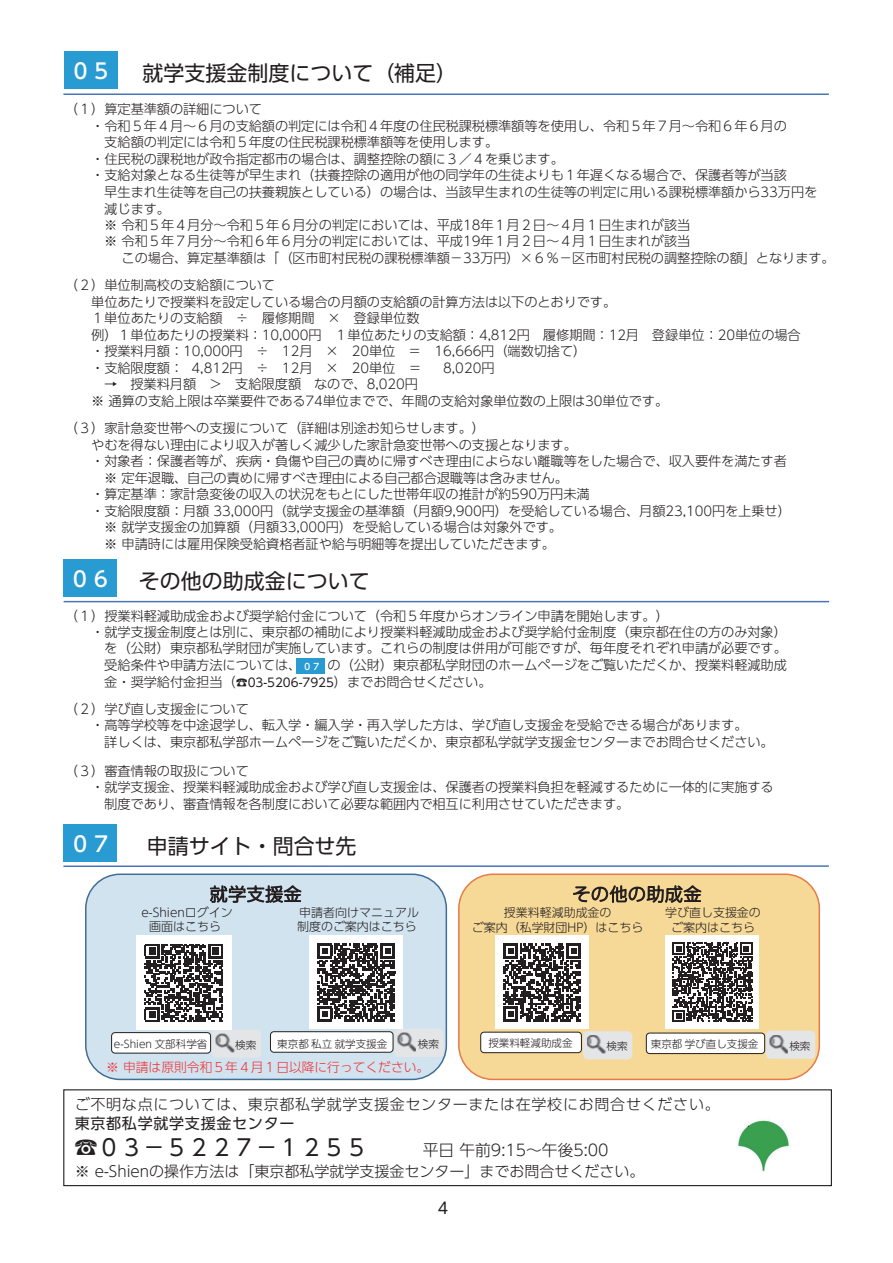
<style>
.page{position:relative;width:893px;height:1263px;background:#fff}
.page>*{position:absolute;margin:0;border:0;box-sizing:border-box;transform-origin:0 0}
.t1{font:22.5px "UD Shin Go Pro";color:#231f20}
.t2{font:21px "UD Shin Go Pro";color:#231f20}
.t3{font:500 21px "UD Shin Go Pro";color:#fff}
.t4{font:300 18px "UD Shin Go Pro";letter-spacing:.025em;color:#231f20}
.t5{font:300 15.75px "UD Shin Go Pro";color:#231f20}
.t6{font:15.75px "UD Shin Go Pro";color:#231f20}
.t7{font:300 15px "UD Shin Go Pro";letter-spacing:.05em;color:#231f20}
.t8{font:300 15px "UD Shin Go Pro";color:#231f20}
.t9{font:15px "UD Shin Go Pr 6";letter-spacing:.05em;color:#231f20}
.t10{font:300 13.2px/16.5px "UD Shin Go Pro";letter-spacing:-.005em;color:#231f20}
.t11{font:300 12.75px "UD Shin Go Pro";color:#ee3133}
.t12{font:300 12px/14.4px "UD Shin Go Pro";color:#231f20;text-align:center}
.t13{font:300 10.5px "UD Shin Go Pro";color:#231f20}
.t14{font:500 9px "UD Shin Go Pr 6";color:#fff}
.s1{font-weight:400;font-size:12px}
.s2{font-family:"Yu Mincho"}
</style>
<div class="page">
<div style="left:86px;top:874px;width:360px;height:205px;background:#d2e3f0;border-radius:34px"></div>
<div style="left:85px;top:873px;width:362px;height:207px;border:2px solid #416e94;border-radius:34px"></div>
<div style="left:63px;top:559px;width:54px;height:38px;background:#289bd2"></div>
<div style="left:297px;top:657px;width:28px;height:16px;background:#289bd2"></div>
<div style="left:112px;top:1032px;width:99px;height:21px;background:#fff;border-radius:3px"></div>
<div style="left:111px;top:1032px;width:100px;height:21px;border:1px solid #231f20;border-radius:3px"></div>
<div style="left:270px;top:1032px;width:123px;height:20px;background:#fff;border-radius:3px"></div>
<div style="left:270px;top:1031px;width:123px;height:21px;border:1px solid #231f20;border-radius:3px"></div>
<div style="left:459px;top:874px;width:360px;height:205px;background:#f7d997;border-radius:34px"></div>
<div style="left:458px;top:873px;width:362px;height:207px;border:2px solid #e47b49;border-radius:34px"></div>
<div style="left:481px;top:1032px;width:100px;height:21px;background:#fff;border-radius:3px"></div>
<div style="left:480px;top:1032px;width:102px;height:21px;border:1px solid #231f20;border-radius:3px"></div>
<div style="left:646px;top:1033px;width:119px;height:20px;background:#fff;border-radius:3px"></div>
<div style="left:646px;top:1033px;width:119px;height:21px;border:1px solid #231f20;border-radius:3px"></div>
<div style="left:63px;top:1089px;width:769px;height:97px;border:1px solid #231f20"></div>
<img style="left:736px;top:1120px;width:53px;height:52px">
<hr style="left:63px;top:865px;width:766px;height:2px;background:#4974b9">
<hr style="left:64px;top:601px;width:765px;height:1px;background:#4974b9">
<hr style="left:63px;top:93px;width:766px;height:2px;background:#4974b9">
<div style="left:64px;top:52px;width:54px;height:37px;background:#289bd2"></div>
<div style="left:63px;top:824px;width:54px;height:37px;background:#289bd2"></div>
<div style="left:212px;top:1029px;width:49px;height:29px;background:#e4e5e7;border-radius:5px"></div>
<img style="left:215px;top:1033px;width:19px;height:19px">
<div style="left:394px;top:1029px;width:50px;height:28px;background:#e4e5e7;border-radius:5px"></div>
<img style="left:398px;top:1033px;width:18px;height:18px">
<div style="left:583px;top:1031px;width:49px;height:28px;background:#e4e5e7;border-radius:5px"></div>
<img style="left:587px;top:1035px;width:18px;height:19px">
<div style="left:766px;top:1031px;width:49px;height:28px;background:#e4e5e7;border-radius:5px"></div>
<img style="left:769px;top:1035px;width:19px;height:18px">
<div style="left:136px;top:935px;width:95px;height:95px;background:#fff"></div>
<svg style="left:145px;top:944px;width:78px;height:77px"></svg>
<div style="left:495px;top:935px;width:94px;height:94px;background:#fff"></div>
<svg style="left:503px;top:943px;width:78px;height:78px"></svg>
<div style="left:666px;top:935px;width:93px;height:94px;background:#fff"></div>
<svg style="left:672px;top:942px;width:80px;height:80px"></svg>
<div style="left:309px;top:935px;width:94px;height:94px;background:#fff"></div>
<svg style="left:317px;top:943px;width:78px;height:78px"></svg>
<h2 class="t3" style="left:70px;top:54px;width:43px">０５</h2>
<h2 class="t2" style="left:143px;top:56px;width:316px">就学支援金制度について（補足）</h2>
<p class="t10" style="left:65px;top:101px;width:199px">（１）算定基準額の詳細について</p>
<p class="t10" style="left:91px;top:117px;width:697px">・令和５年４月～６月の支給額の判定には令和４年度の住民税課税標準額等を使用し、令和５年７月～令和６年６月の</p>
<p class="t10" style="left:104px;top:134px;width:396px">支給額の判定には令和５年度の住民税課税標準額等を使用します。</p>
<p class="t10" style="left:91px;top:150px;width:474px">・住民税の課税地が政令指定都市の場合は、調整控除の額に３／４を乗じます。</p>
<p class="t10" style="left:91px;top:167px;width:697px">・支給対象となる生徒等が早生まれ（扶養控除の適用が他の同学年の生徒よりも１年遅くなる場合で、保護者等が当該</p>
<p class="t10" style="left:104px;top:183px;width:715px">早生まれ生徒等を自己の扶養親族としている）の場合は、当該早生まれの生徒等の判定に用いる課税標準額から33万円を</p>
<p class="t10" style="left:104px;top:200px;width:67px">減じます。</p>
<p class="t10" style="left:104px;top:216px;width:588px">※ 令和５年４月分～令和５年６月分の判定においては、平成18年１月２日～４月１日生まれが該当</p>
<p class="t10" style="left:104px;top:233px;width:588px">※ 令和５年７月分～令和６年６月分の判定においては、平成19年１月２日～４月１日生まれが該当</p>
<p class="t10" style="left:122px;top:249px;width:715px">この場合、算定基準額は「（区市町村民税の課税標準額－33万円）×６％－区市町村民税の調整控除の額」となります。</p>
<p class="t10" style="left:91px;top:277px;width:711px;text-indent:-26px">（２）単位制高校の支給額について<br>単位あたりで授業料を設定している場合の月額の支給額の計算方法は以下のとおりです。<br>１単位あたりの支給額 ÷ 履修期間 × 登録単位数<br>例）１単位あたりの授業料：10,000円 １単位あたりの支給額：4,812円 履修期間：12月 登録単位：20単位の場合・授業料月額：10,000円 ÷ 12月 × 20単位 ＝ 16,666円（端数切捨て）<br>・支給限度額： 4,812円 ÷ 12月 × 20単位 ＝</p>
<p class="t10" style="left:443px;top:359px;width:53px">8,020円</p>
<p class="t10" style="left:91px;top:376px;width:579px;text-indent:13px">→ 授業料月額 ＞ 支給限度額 なので、8,020円<br>※ 通算の支給上限は卒業要件である74単位までで、年間の支給対象単位数の上限は30単位です。</p>
<p class="t10" style="left:65px;top:419px;width:422px">（３）家計急変世帯への支援について（詳細は別途お知らせします。）</p>
<p class="t10" style="left:91px;top:436px;width:487px">やむを得ない理由により収入が著しく減少した家計急変世帯への支援となります。</p>
<p class="t10" style="left:91px;top:452px;width:697px">・対象者：保護者等が、疾病・負傷や自己の責めに帰すべき理由によらない離職等をした場合で、収入要件を満たす者</p>
<p class="t10" style="left:104px;top:469px;width:465px">※ 定年退職、自己の責めに帰すべき理由による自己都合退職等は含みません。</p>
<p class="t10" style="left:91px;top:485px;width:500px">・算定基準：家計急変後の収入の状況をもとにした世帯年収の推計が約590万円未満</p>
<p class="t10" style="left:91px;top:502px;width:701px">・支給限度額：月額 33,000円（就学支援金の基準額（月額9,900円）を受給している場合、月額23,100円を上乗せ）</p>
<p class="t10" style="left:104px;top:518px;width:459px">※ 就学支援金の加算額（月額33,000円）を受給している場合は対象外です。</p>
<p class="t10" style="left:104px;top:535px;width:452px">※ 申請時には雇用保険受給資格者証や給与明細等を提出していただきます。</p>
<h2 class="t3" style="left:69px;top:562px;width:43px">０６</h2>
<p class="t10" style="left:65px;top:607px;width:606px">（１）授業料軽減助成金および奨学給付金について（令和５年度からオンライン申請を開始します。）</p>
<p class="t10" style="left:91px;top:623px;width:697px">・就学支援金制度とは別に、東京都の補助により授業料軽減助成金および奨学給付金制度（東京都在住の方のみ対象）</p>
<p class="t10" style="left:104px;top:640px;width:684px">を（公財）東京都私学財団が実施しています。これらの制度は併用が可能ですが、毎年度それぞれ申請が必要です。</p>
<p class="t10" style="left:104px;top:656px;width:199px">受給条件や申請方法については、</p>
<h2 class="t2" style="left:139px;top:564px;width:232px">その他の助成金について</h2>
<p class="t10" style="left:104px;top:656px;width:684px;text-indent:223px">の（公財）東京都私学財団のホームページをご覧いただくか、授業料軽減助成金・奨学給付金担当（<span class="s1">☎03-5206-7925</span>）までお問合せください。</p>
<p class="t10" style="left:65px;top:700px;width:186px">（２）学び直し支援金について</p>
<p class="t10" style="left:91px;top:717px;width:658px">・高等学校等を中途退学し、転入学・編入学・再入学した方は、学び直し支援金を受給できる場合があります。</p>
<p class="t10" style="left:104px;top:733px;width:671px">詳しくは、東京都私学部ホームページをご覧いただくか、東京都私学就学支援金センターまでお問合せください。</p>
<p class="t10" style="left:65px;top:762px;width:186px">（３）審査情報の取扱について</p>
<p class="t10" style="left:91px;top:779px;width:684px">・就学支援金、授業料軽減助成金および学び直し支援金は、保護者の授業料負担を軽減するために一体的に実施する</p>
<p class="t10" style="left:104px;top:795px;width:527px">制度であり、審査情報を各制度において必要な範囲内で相互に利用させていただきます。</p>
<p class="t14" style="left:303px;top:659px;width:19px">０７</p>
<h2 class="t3" style="left:70px;top:827px;width:43px">０７</h2>
<h2 class="t2" style="left:147px;top:829px;width:211px">申請サイト・問合せ先</h2>
<h3 class="t4" style="left:210px;top:879px;width:93px">就学支援金</h3>
<p class="t12" style="left:142px;top:905px;width:93px">e-Shienログイン画面はこちら</p>
<p class="t12" style="left:297px;top:905px;width:123px;text-align:left">申請者向けマニュアル制度のご案内はこちら</p>
<h3 class="t4" style="left:572px;top:879px;width:131px">その他の助成金</h3>
<p class="t12" style="left:472px;top:905px;width:173px">授業料軽減助成金の<br>ご案内（私学財団HP）はこちら</p>
<p class="t12" style="left:665px;top:905px;width:97px">学び直し支援金のご案内はこちら</p>
<p class="t13" style="left:114px;top:1036px;width:95px">e-Shien 文部科学省</p>
<p class="t13" style="left:235px;top:1036px;width:23px">検索</p>
<p class="t13" style="left:277px;top:1036px;width:112px">東京都私立就学支援金</p>
<p class="t13" style="left:418px;top:1035px;width:23px">検索</p>
<p class="t13" style="left:488px;top:1034px;width:86px">授業料軽減助成金</p>
<p class="t13" style="left:607px;top:1038px;width:23px">検索</p>
<p class="t13" style="left:789px;top:1037px;width:23px">検索</p>
<p class="t13" style="left:651px;top:1035px;width:109px">東京都学び直し支援金</p>
<p class="t11" style="left:106px;top:1057px;width:325px">※ 申請は原則令和５年４月１日以降に行ってください。</p>
<p class="t7" style="left:75px;top:1092px;width:647px">ご不明な点については、東京都私学就学支援金センターまたは在学校にお問合せください。</p>
<p class="t9" style="left:75px;top:1111px;width:221px">東京都私学就学支援金センター</p>
<h1 class="t1" style="left:75px;top:1129px;width:295px"><span class="s2">☎</span>０３－５２２７－１２５５</h1>
<p class="t5" style="left:423px;top:1137px;width:187px">平日午前9:15～午後5:00</p>
<p class="t8" style="left:75px;top:1159px;width:571px">※ e-Shienの操作方法は「東京都私学就学支援金センター」までお問合せください。</p>
<p class="t6" style="left:438px;top:1196px;width:12px">4</p>
</div>
